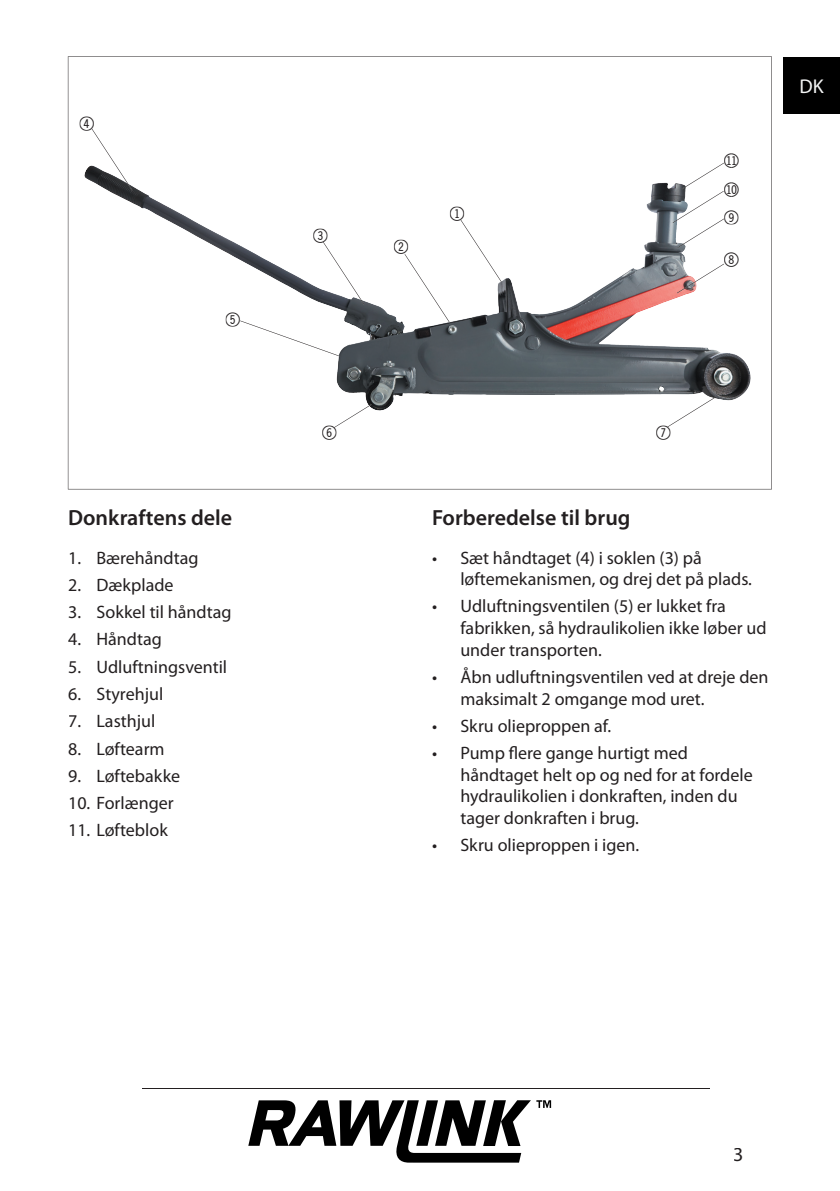
<style>
.page{position:relative;width:840px;height:1191px;background:#fff}
.page>*{position:absolute;margin:0;border:0;box-sizing:border-box;transform-origin:0 0}
.t1{font:24px/42.4px "Double Digits Round";color:#231f20}
.t2{font:600 22px "Myriad Pro";color:#231f20}
.t3{font:20px "Myriad Pro";color:#f4f5f5}
.t4{font:20px "Myriad Pro";color:#231f20}
.t5{font:18px/21.6px "Myriad Pro";color:#231f20}
</style>
<div class="page">
<hr style="left:142px;top:1088px;width:567px;height:1px;background:#231f20">
<div style="left:782px;top:57px;width:57px;height:56px;background:#000"></div>
<svg style="left:248px;top:1100px;width:282px;height:62px"></svg>
<svg style="left:536px;top:1100px;width:15px;height:8px"></svg>
<svg style="left:68px;top:56px;width:703px;height:433px"></svg>
<svg style="left:460px;top:220px;width:41px;height:62px"></svg>
<svg style="left:404px;top:254px;width:45px;height:69px"></svg>
<svg style="left:323px;top:242px;width:41px;height:62px"></svg>
<svg style="left:91px;top:128px;width:41px;height:62px"></svg>
<svg style="left:240px;top:320px;width:99px;height:36px"></svg>
<svg style="left:333px;top:404px;width:38px;height:24px"></svg>
<svg style="left:667px;top:397px;width:47px;height:30px"></svg>
<svg style="left:672px;top:163px;width:52px;height:85px"></svg>
<svg style="left:695px;top:264px;width:28px;height:18px"></svg>
<img style="left:676px;top:281px;width:19px;height:12px">
<h1 class="t1" style="left:79px;top:98px;width:20px">4</h1>
<h1 class="t1" style="left:225px;top:294px;width:20px">5</h1>
<p class="t2" style="left:68px;top:505px;width:166px">Donkraftens dele</p>
<p class="t5" style="left:68px;top:547px;width:132px">1. Bærehåndtag</p>
<p class="t5" style="left:68px;top:574px;width:107px">2. Dækplade</p>
<p class="t5" style="left:68px;top:601px;width:165px">3. Sokkel til håndtag</p>
<p class="t5" style="left:68px;top:629px;width:95px">4. Håndtag</p>
<p class="t5" style="left:68px;top:656px;width:160px">5. Udluftningsventil</p>
<p class="t5" style="left:68px;top:683px;width:97px">6. Styrehjul</p>
<p class="t5" style="left:68px;top:710px;width:89px">7. Lasthjul</p>
<p class="t5" style="left:68px;top:738px;width:98px">8. Løftearm</p>
<p class="t5" style="left:68px;top:765px;width:113px">9. Løftebakke</p>
<p class="t5" style="left:68px;top:792px;width:107px">10. Forlænger</p>
<p class="t5" style="left:68px;top:820px;width:101px">11. Løfteblok</p>
<h1 class="t1" style="left:313px;top:211px;width:20px">3</h1>
<h1 class="t1" style="left:393px;top:222px;width:20px">2</h1>
<h1 class="t1" style="left:449px;top:189px;width:20px">1</h1>
<h1 class="t1" style="left:723px;top:135px;width:20px">bm</h1>
<h1 class="t1" style="left:723px;top:164px;width:20px">bl</h1>
<h1 class="t1" style="left:723px;top:192px;width:20px">9<br>8</h1>
<p class="t3" style="left:799px;top:75px;width:26px">DK</p>
<h1 class="t1" style="left:322px;top:407px;width:20px">6</h1>
<h1 class="t1" style="left:655px;top:407px;width:20px">7</h1>
<p class="t2" style="left:432px;top:505px;width:200px">Forberedelse til brug</p>
<p class="t5" style="left:460px;top:547px;width:293px;text-indent:-28px">• Sæt håndtaget (4) i soklen (3) på løftemekanismen, og drej det på plads.</p>
<p class="t5" style="left:460px;top:596px;width:307px;text-indent:-28px">• Udluftningsventilen (5) er lukket fra fabrikken, så hydraulikolien ikke løber ud under transporten.</p>
<p class="t5" style="left:460px;top:666px;width:309px;text-indent:-28px">• Åbn udluftningsventilen ved at dreje den maksimalt 2 omgange mod uret.</p>
<p class="t5" style="left:432px;top:715px;width:181px">• Skru olieproppen af.</p>
<p class="t5" style="left:460px;top:742px;width:294px;text-indent:-28px">• Pump flere gange hurtigt med håndtaget helt op og ned for at fordele hydraulikolien i donkraften, inden du tager donkraften i brug.</p>
<p class="t5" style="left:432px;top:834px;width:209px">• Skru olieproppen i igen.</p>
<p class="t4" style="left:732px;top:1143px;width:12px">3</p>
</div>
